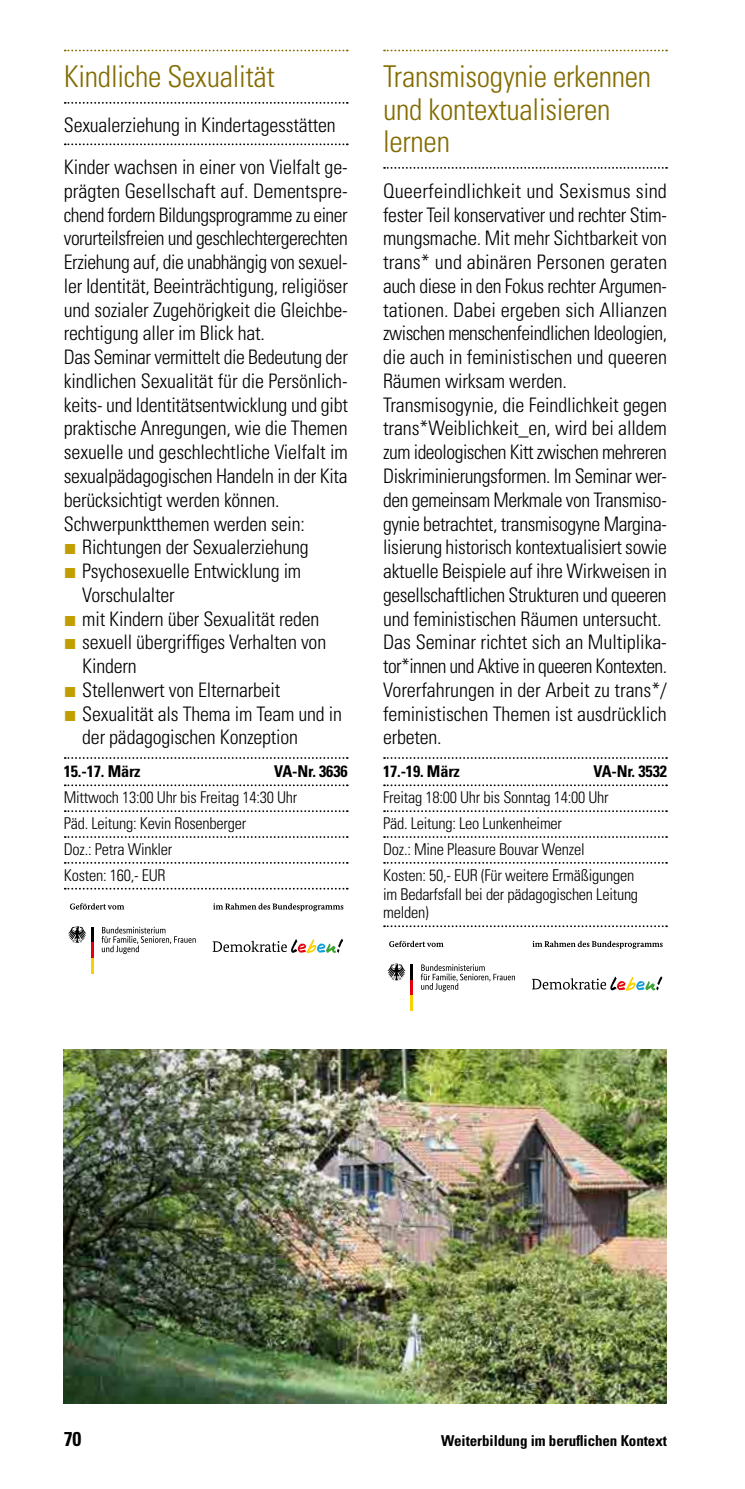
<style>
.page{position:relative;width:745px;height:1489px;background:#fff}
.page>*{position:absolute;margin:0;border:0;box-sizing:border-box;transform-origin:0 0}
.t1{font:300 condensed 30px/32.5px "Univers";letter-spacing:-.01em;color:#836c00}
.t2{font:300 condensed 20px/23.8px "Univers";letter-spacing:-.01em;color:#000}
.t3{font:700 condensed 20px "Univers";color:#000}
.t4{font:300 condensed 16.25px/25.8px "Univers";letter-spacing:-.015em;color:#000}
.t5{font:700 condensed 16.25px "Univers";letter-spacing:-.01em;color:#000}
.t6{font:700 condensed 15px "Univers";letter-spacing:-.005em;color:#000}
</style>
<div class="page">
<svg style="left:65px;top:50px;width:282px;height:1px"></svg>
<svg style="left:65px;top:102px;width:282px;height:2px"></svg>
<svg style="left:65px;top:143px;width:282px;height:2px"></svg>
<svg style="left:65px;top:757px;width:282px;height:1px"></svg>
<svg style="left:65px;top:784px;width:282px;height:2px"></svg>
<svg style="left:65px;top:810px;width:282px;height:2px"></svg>
<svg style="left:65px;top:836px;width:282px;height:1px"></svg>
<svg style="left:65px;top:862px;width:282px;height:1px"></svg>
<svg style="left:65px;top:887px;width:282px;height:2px"></svg>
<hr style="left:91px;top:926px;width:3px;height:16px;background:#000">
<hr style="left:91px;top:942px;width:3px;height:16px;background:#e3000b">
<hr style="left:91px;top:958px;width:3px;height:15px;background:#f8d200">
<svg style="left:68px;top:926px;width:18px;height:17px"></svg>
<svg style="left:70px;top:903px;width:54px;height:6px"></svg>
<svg style="left:213px;top:903px;width:130px;height:8px"></svg>
<svg style="left:101px;top:926px;width:94px;height:28px"></svg>
<svg style="left:212px;top:939px;width:131px;height:14px"></svg>
<svg style="left:384px;top:50px;width:282px;height:1px"></svg>
<svg style="left:384px;top:167px;width:282px;height:2px"></svg>
<svg style="left:384px;top:757px;width:282px;height:1px"></svg>
<svg style="left:384px;top:784px;width:282px;height:2px"></svg>
<svg style="left:384px;top:810px;width:282px;height:2px"></svg>
<svg style="left:384px;top:836px;width:282px;height:1px"></svg>
<svg style="left:384px;top:862px;width:282px;height:1px"></svg>
<svg style="left:384px;top:925px;width:282px;height:2px"></svg>
<hr style="left:410px;top:964px;width:3px;height:15px;background:#000">
<hr style="left:410px;top:979px;width:3px;height:16px;background:#e3000b">
<hr style="left:410px;top:995px;width:3px;height:16px;background:#f8d200">
<svg style="left:387px;top:963px;width:18px;height:17px"></svg>
<svg style="left:389px;top:940px;width:54px;height:7px"></svg>
<svg style="left:532px;top:940px;width:130px;height:8px"></svg>
<svg style="left:420px;top:964px;width:94px;height:27px"></svg>
<svg style="left:532px;top:976px;width:130px;height:14px"></svg>
<img style="left:64px;top:1049px;width:602px;height:354px">
<h1 class="t1" style="left:64px;top:60px;width:212px">Kindliche Sexualität</h1>
<p class="t2" style="left:64px;top:103px;width:285px;line-height:42.5px">Sexualerziehung in Kindertagesstätten<br>Kinder wachsen in einer von Vielfalt ge-</p>
<p class="t2" style="left:64px;top:179px;width:285px">prägten Gesellschaft auf. Dementspre-</p>
<p class="t2" style="left:64px;top:203px;width:285px">chend fordern Bildungsprogramme zu einer</p>
<p class="t2" style="left:64px;top:226px;width:285px">vorurteilsfreien und geschlechtergerechten</p>
<p class="t2" style="left:64px;top:250px;width:285px">Erziehung auf, die unabhängig von sexuel-</p>
<p class="t2" style="left:64px;top:274px;width:285px">ler Identität, Beeinträchtigung, religiöser</p>
<p class="t2" style="left:64px;top:298px;width:285px">und sozialer Zugehörigkeit die Gleichbe-</p>
<p class="t2" style="left:64px;top:321px;width:202px">rechtigung aller im Blick hat.</p>
<p class="t2" style="left:64px;top:345px;width:285px">Das Seminar vermittelt die Bedeutung der</p>
<p class="t2" style="left:64px;top:369px;width:285px">kindlichen Sexualität für die Persönlich-</p>
<p class="t2" style="left:64px;top:393px;width:285px">keits- und Identitätsentwicklung und gibt</p>
<p class="t2" style="left:64px;top:416px;width:285px">praktische Anregungen, wie die Themen</p>
<p class="t2" style="left:64px;top:440px;width:285px">sexuelle und geschlechtliche Vielfalt im</p>
<p class="t2" style="left:64px;top:464px;width:285px">sexualpädagogischen Handeln in der Kita</p>
<p class="t2" style="left:64px;top:488px;width:217px">berücksichtigt werden können.</p>
<p class="t2" style="left:64px;top:511px;width:242px">Schwerpunktthemen werden sein:</p>
<p class="t2" style="left:82px;top:535px;width:228px">Richtungen der Sexualerziehung</p>
<p class="t2" style="left:82px;top:559px;width:220px">Psychosexuelle Entwicklung im</p>
<p class="t2" style="left:82px;top:583px;width:94px">Vorschulalter</p>
<p class="t2" style="left:82px;top:606px;width:238px">mit Kindern über Sexualität reden</p>
<p class="t2" style="left:82px;top:630px;width:245px">sexuell übergriffiges Verhalten von</p>
<p class="t2" style="left:82px;top:654px;width:56px">Kindern</p>
<p class="t2" style="left:82px;top:678px;width:199px">Stellenwert von Elternarbeit</p>
<p class="t2" style="left:82px;top:701px;width:261px">Sexualität als Thema im Team und in</p>
<p class="t2" style="left:82px;top:725px;width:217px">der pädagogischen Konzeption</p>
<p class="t5" style="left:64px;top:761px;width:78px">15.-17. März</p>
<p class="t5" style="left:274px;top:761px;width:75px">VA-Nr. 3636</p>
<p class="t4" style="left:64px;top:784px;width:235px">Mittwoch 13:00 Uhr bis Freitag 14:30 Uhr<br>Päd. Leitung: Kevin Rosenberger<br>Doz.: Petra Winkler<br>Kosten: 160,- EUR</p>
<h1 class="t1" style="left:383px;top:60px;width:269px">Transmisogynie erkennen und kontextualisieren lernen</h1>
<p class="t2" style="left:383px;top:179px;width:285px">Queerfeindlichkeit und Sexismus sind fester Teil konservativer und rechter Stim&shy;mungsmache. Mit mehr Sichtbarkeit von trans* und abinären Personen geraten auch diese in den Fokus rechter Argumen&shy;tationen. Dabei ergeben sich Allianzen zwischen menschenfeindlichen Ideologien, die auch in feministischen und queeren Räumen wirksam werden.<br>Transmisogynie, die Feindlichkeit gegen trans*Weiblichkeit_en, wird bei alldem zum ideologischen Kitt zwischen mehreren Diskriminierungsformen. Im Seminar wer&shy;den gemeinsam Merkmale von Transmiso&shy;gynie betrachtet, transmisogyne Margina&shy;lisierung historisch kontextualisiert sowie aktuelle Beispiele auf ihre Wirkweisen in gesellschaftlichen Strukturen und queeren und feministischen Räumen untersucht.<br>Das Seminar richtet sich an Multiplika&shy;tor*innen und Aktive in queeren Kontexten.<br>Vorerfahrungen in der Arbeit zu trans*/ feministischen Themen ist ausdrücklich erbeten.</p>
<p class="t5" style="left:383px;top:761px;width:78px">17.-19. März</p>
<p class="t5" style="left:593px;top:761px;width:75px">VA-Nr. 3532</p>
<p class="t4" style="left:383px;top:784px;width:252px">Freitag 18:00 Uhr bis Sonntag 14:00 Uhr Päd. Leitung: Leo Lunkenheimer<br>Doz.: Mine Pleasure Bouvar Wenzel<br>Kosten: 50,- EUR (Für weitere Ermäßigungen</p>
<p class="t4" style="left:383px;top:884px;width:256px;line-height:18.8px">im Bedarfsfall bei der pädagogischen Leitung melden)</p>
<p class="t3" style="left:64px;top:1426px;width:19px">70</p>
<p class="t6" style="left:441px;top:1431px;width:227px">Weiterbildung im beruflichen Kontext</p>
</div>
